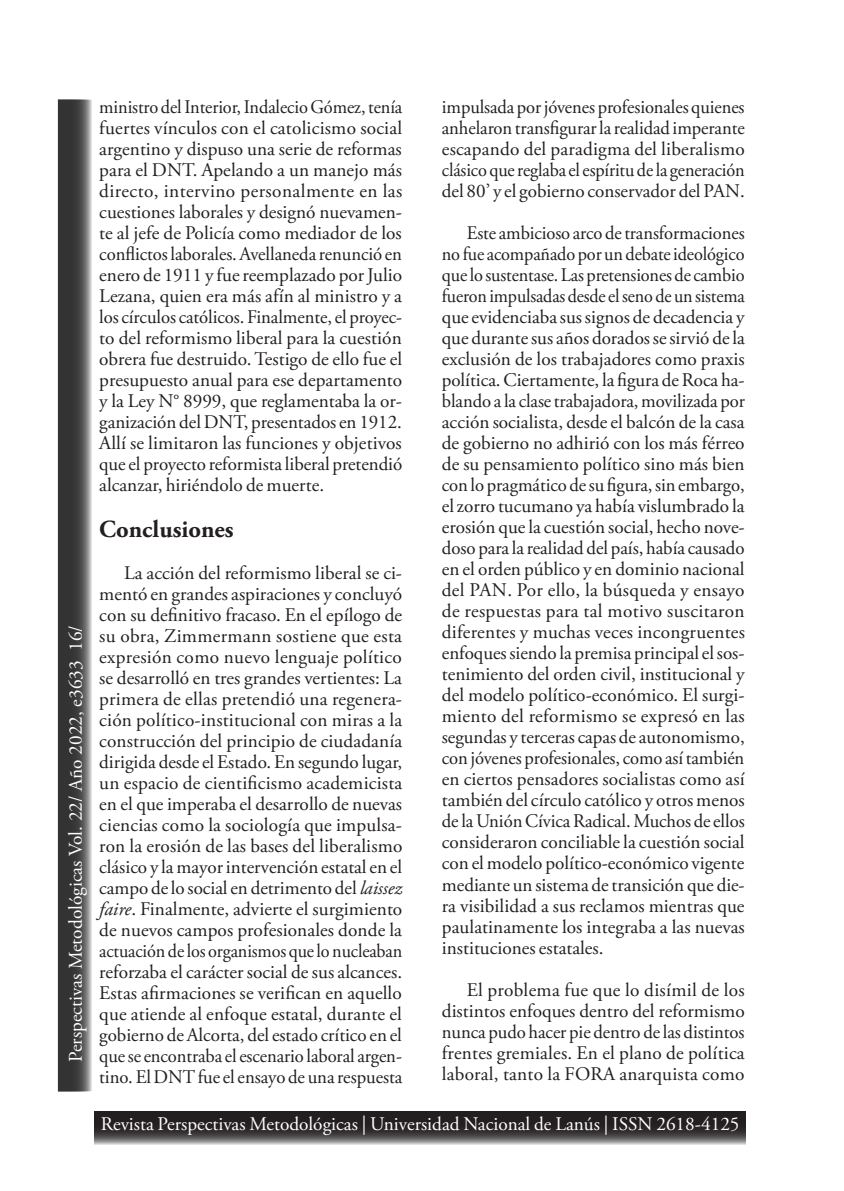
<style>
.page{position:relative;width:844px;height:1191px;background:#fff}
.page>*{position:absolute;margin:0;border:0;box-sizing:border-box;transform-origin:0 0}
.t1{font:700 24.5px "Adobe Garamond Pro";color:#231f20}
.t2{font:19.25px/21px "Adobe Garamond Pro";color:#231f20;text-align:justify;scale:.96 1}
.t3{font:19.25px/21px "Adobe Garamond Pro";color:#231f20;text-align:justify}
.t4{font:19.25px/21px "Adobe Garamond Pro";color:#231f20;text-align:justify;scale:.95 1}
.t5{font:19.25px "Adobe Garamond Pro";color:#fff}
.s1{font-style:italic}
</style>
<div class="page">
<svg style="left:58px;top:99px;width:34px;height:992px;fill:#373737"></svg>
<svg style="left:94px;top:1111px;width:651px;height:34px;fill:#282425"></svg>
<p class="t5" style="left:64px;top:1062px;width:438px;rotate:-90deg">Perspectivas Metodológicas Vol. 22/ Año 2022, e3633 16/</p>
<p class="t4" style="left:99px;top:97px;width:320px">ministro del Interior, Indalecio Gómez, tenía fuertes vínculos con el catolicismo social argentino y dispuso una serie de reformas para el DNT. Apelando a un manejo más directo, intervino personalmente en las cuestiones laborales y designó nuevamen&shy;te al jefe de Policía como mediador de los conflictos laborales. Avellaneda renunció en enero de 1911 y fue reemplazado por Julio Lezana, quien era más afín al ministro y a los círculos católicos. Finalmente, el proyec&shy;to del reformismo liberal para la cuestión obrera fue destruido. Testigo de ello fue el presupuesto anual para ese departamento y la Ley N° 8999, que reglamentaba la or&shy;ganización del DNT, presentados en 1912.<br>Allí se limitaron las funciones y objetivos que el proyecto reformista liberal pretendió alcanzar, hiriéndolo de muerte.</p>
<p class="t1" style="left:99px;top:515px;width:136px">Conclusiones</p>
<p class="t3" style="left:99px;top:563px;width:304px;text-indent:25px">La acción del reformismo liberal se ci&shy;mentó en grandes aspiraciones y concluyó con su definitivo fracaso. En el epílogo de su obra, Zimmermann sostiene que esta expresión como nuevo lenguaje político se desarrolló en tres grandes vertientes: La primera de ellas pretendió una regenera&shy;ción político-institucional con miras a la construcción del principio de ciudadanía dirigida desde el Estado. En segundo lugar, un espacio de cientificismo academicista en el que imperaba el desarrollo de nuevas ciencias como la sociología que impulsa&shy;ron la erosión de las bases del liberalismo clásico y la mayor intervención estatal en el campo de lo social en detrimento del <span class="s1">laissez faire</span>. Finalmente, advierte el surgimiento de nuevos campos profesionales donde la actuación de los organismos que lo nucleaban reforzaba el carácter social de sus alcances.<br>Estas afirmaciones se verifican en aquello que atiende al enfoque estatal, durante el gobierno de Alcorta, del estado crítico en el que se encontraba el escenario laboral argen&shy;tino. El DNT fue el ensayo de una respuesta</p>
<p class="t2" style="left:441px;top:97px;width:317px">impulsada por jóvenes profesionales quienes anhelaron transfigurar la realidad imperante escapando del paradigma del liberalismo clásico que reglaba el espíritu de la generación del 80’ y el gobierno conservador del PAN.</p>
<p class="t2" style="left:441px;top:223px;width:317px;text-indent:25px">Este ambicioso arco de transformaciones no fue acompañado por un debate ideológico que lo sustentase. Las pretensiones de cambio fueron impulsadas desde el seno de un sistema que evidenciaba sus signos de decadencia y que durante sus años dorados se sirvió de la exclusión de los trabajadores como praxis política. Ciertamente, la figura de Roca ha&shy;blando a la clase trabajadora, movilizada por acción socialista, desde el balcón de la casa de gobierno no adhirió con los más férreo de su pensamiento político sino más bien con lo pragmático de su figura, sin embargo, el zorro tucumano ya había vislumbrado la erosión que la cuestión social, hecho nove&shy;doso para la realidad del país, había causado en el orden público y en dominio nacional del PAN. Por ello, la búsqueda y ensayo de respuestas para tal motivo suscitaron diferentes y muchas veces incongruentes enfoques siendo la premisa principal el sos&shy;tenimiento del orden civil, institucional y del modelo político-económico. El surgi&shy;miento del reformismo se expresó en las segundas y terceras capas de autonomismo, con jóvenes profesionales, como así también en ciertos pensadores socialistas como así también del círculo católico y otros menos de la Unión Cívica Radical. Muchos de ellos consideraron conciliable la cuestión social con el modelo político-económico vigente mediante un sistema de transición que die&shy;ra visibilidad a sus reclamos mientras que paulatinamente los integraba a las nuevas instituciones estatales.</p>
<p class="t3" style="left:441px;top:979px;width:304px;text-indent:25px">El problema fue que lo disímil de los distintos enfoques dentro del reformismo nunca pudo hacer pie dentro de las distintos frentes gremiales. En el plano de política laboral, tanto la FORA anarquista como</p>
<p class="t5" style="left:101px;top:1112px;width:640px">Revista Perspectivas Metodológicas | Universidad Nacional de Lanús | ISSN 2618-4125</p>
</div>
